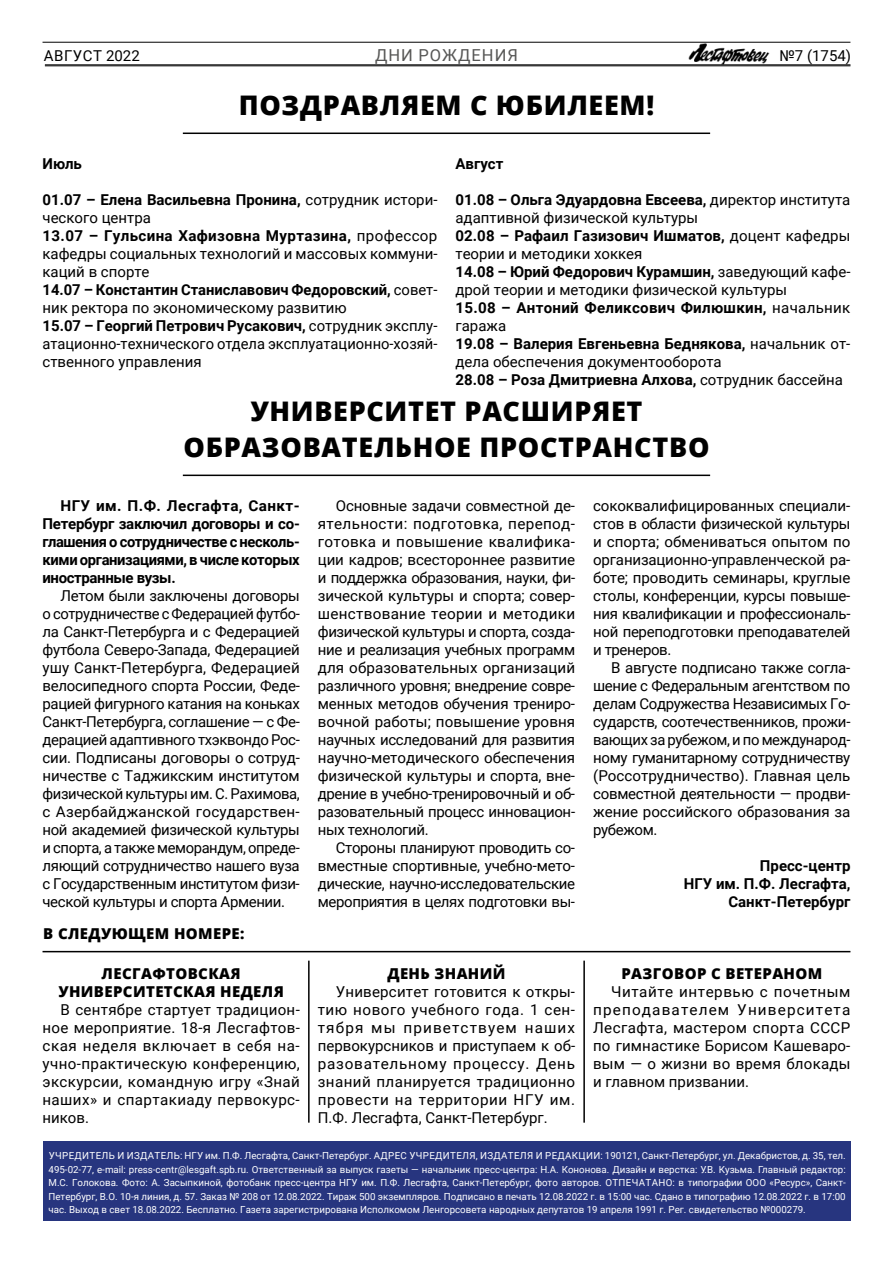
<style>
.page{position:relative;width:893px;height:1263px;background:#fff}
.page>*{position:absolute;margin:0;border:0;box-sizing:border-box;transform-origin:0 0}
.t1{font:800 27px/36px "Open Sans";letter-spacing:.025em;color:#000;text-align:center}
.t2{font:16.5px "Roboto";letter-spacing:.06em;color:#575756}
.t3{font:15px/18px "Roboto";color:#000;text-align:justify}
.t4{font:700 15px/18px "Roboto";letter-spacing:-.025em;color:#000;text-align:justify}
.t5{font:800 15px/18px "Open Sans";letter-spacing:.025em;color:#000;text-align:center}
.t6{font:700 15px/18px "Roboto";color:#000;text-align:right}
.t7{font:15px "Roboto";letter-spacing:.035em;color:#000}
.t8{font:9.75px/13.5px "Roboto";color:#fff;text-align:justify}
.s1{font-weight:700}
</style>
<div class="page">
<hr style="left:183px;top:133px;width:527px;height:1px;background:#000">
<hr style="left:43px;top:951px;width:807px;height:1px;background:#000">
<hr style="left:583px;top:961px;width:2px;height:162px;background:#000">
<hr style="left:308px;top:961px;width:2px;height:162px;background:#000">
<hr style="left:45px;top:65px;width:805px;height:1px;background:#000">
<hr style="left:45px;top:66px;width:805px;height:1px;background:#000">
<hr style="left:43px;top:42px;width:807px;height:1px;background:#000">
<img style="left:688px;top:44px;width:82px;height:21px">
<div style="left:43px;top:1141px;width:807px;height:79px;background:#27357f"></div>
<hr style="left:183px;top:475px;width:527px;height:1px;background:#000">
<p class="t7" style="left:44px;top:45px;width:97px">АВГУСТ 2022</p>
<p class="t3" style="left:779px;top:46px;width:73px">№7 (1754)</p>
<p class="t2" style="left:375px;top:43px;width:144px">ДНИ РОЖДЕНИЯ</p>
<h1 class="t1" style="left:239px;top:85px;width:417px">ПОЗДРАВЛЯЕМ С ЮБИЛЕЕМ!</h1>
<p class="t4" style="left:43px;top:154px;width:41px">Июль</p>
<p class="t3" style="left:43px;top:190px;width:396px;text-align:left"><span class="s1">01.07 – Елена Васильевна Пронина,</span> сотрудник истори&shy;ческого центра<br><span class="s1">13.07 – Гульсина Хафизовна Муртазина,</span> профессор кафедры социальных технологий и массовых коммуни&shy;каций в спорте<br><span class="s1">14.07 – Константин Станиславович Федоровский,</span> совет&shy;ник ректора по экономическому развитию<br><span class="s1">15.07 – Георгий Петрович Русакович,</span> сотрудник эксплу&shy;атационно-технического отдела эксплуатационно-хозяй&shy;ственного управления</p>
<p class="t4" style="left:455px;top:154px;width:49px">Август</p>
<p class="t3" style="left:455px;top:190px;width:396px;text-align:left"><span class="s1">01.08 – Ольга Эдуардовна Евсеева,</span> директор института адаптивной физической культуры<br><span class="s1">02.08 – Рафаил Газизович Ишматов,</span> доцент кафедры теории и методики хоккея<br><span class="s1">14.08 – Юрий Федорович Курамшин,</span> заведующий кафе&shy;дрой теории и методики физической культуры<br><span class="s1">15.08 – Антоний Феликсович Филюшкин,</span> начальник гаража<br><span class="s1">19.08 – Валерия Евгеньевна Беднякова,</span> начальник от&shy;дела обеспечения документооборота<br><span class="s1">28.08 – Роза Дмитриевна Алхова,</span> сотрудник бассейна</p>
<h1 class="t1" style="left:184px;top:391px;width:527px">УНИВЕРСИТЕТ РАСШИРЯЕТ<br>ОБРАЗОВАТЕЛЬНОЕ ПРОСТРАНСТВО</h1>
<p class="t4" style="left:43px;top:496px;width:259px;text-indent:18px">НГУ им. П.Ф. Лесгафта, Санкт-Петербург заключил договоры и со&shy;глашения о сотрудничестве с несколь&shy;кими организациями, в числе которых иностранные вузы.</p>
<p class="t3" style="left:43px;top:586px;width:259px;text-indent:18px">Летом были заключены договоры о сотрудничестве с Федерацией футбо&shy;ла Санкт-Петербурга и с Федерацией футбола Северо-Запада, Федерацией ушу Санкт-Петербурга, Федерацией велосипедного спорта России, Феде&shy;рацией фигурного катания на коньках Санкт-Петербурга, соглашение — с Фе&shy;дерацией адаптивного тхэквондо Рос&shy;сии. Подписаны договоры о сотруд&shy;ничестве с Таджикским институтом физической культуры им. С. Рахимова, с Азербайджанской государствен&shy;ной академией физической культуры и спорта, а также меморандум, опреде&shy;ляющий сотрудничество нашего вуза с Государственным институтом физи&shy;ческой культуры и спорта Армении.</p>
<p class="t5" style="left:43px;top:924px;width:203px">В СЛЕДУЮЩЕМ НОМЕРЕ:</p>
<p class="t5" style="left:58px;top:963px;width:227px">ЛЕСГАФТОВСКАЯ<br>УНИВЕРСИТЕТСКАЯ НЕДЕЛЯ</p>
<p class="t3" style="left:43px;top:1000px;width:259px;text-indent:18px">В сентябре стартует традицион&shy;ное мероприятие. 18-я Лесгафтов&shy;ская неделя включает в себя на&shy;учно-практическую конференцию, экскурсии, командную игру «Знай наших» и спартакиаду первокурс&shy;ников.</p>
<p class="t3" style="left:318px;top:496px;width:259px;text-indent:18px">Основные задачи совместной де&shy;ятельности: подготовка, перепод&shy;готовка и повышение квалифика&shy;ции кадров; всестороннее развитие и поддержка образования, науки, фи&shy;зической культуры и спорта; совер&shy;шенствование теории и методики физической культуры и спорта, созда&shy;ние и реализация учебных программ для образовательных организаций различного уровня; внедрение совре&shy;менных методов обучения трениро&shy;вочной работы; повышение уровня научных исследований для развития научно-методического обеспечения физической культуры и спорта, вне&shy;дрение в учебно-тренировочный и об&shy;разовательный процесс инновацион&shy;ных технологий.</p>
<p class="t3" style="left:318px;top:838px;width:259px;text-indent:18px">Стороны планируют проводить со&shy;вместные спортивные, учебно-мето&shy;дические, научно-исследовательские мероприятия в целях подготовки вы-</p>
<p class="t3" style="left:593px;top:496px;width:259px">сококвалифицированных специали&shy;стов в области физической культуры и спорта; обмениваться опытом по организационно-управленческой ра&shy;боте; проводить семинары, круглые столы, конференции, курсы повыше&shy;ния квалификации и профессиональ&shy;ной переподготовки преподавателей и тренеров.</p>
<p class="t3" style="left:593px;top:658px;width:259px;text-indent:18px">В августе подписано также согла&shy;шение с Федеральным агентством по делам Содружества Независимых Го&shy;сударств, соотечественников, прожи&shy;вающих за рубежом, и по международ&shy;ному гуманитарному сотрудничеству (Россотрудничество). Главная цель совместной деятельности — продви&shy;жение российского образования за рубежом.</p>
<p class="t6" style="left:684px;top:856px;width:168px">Пресс-центр<br>НГУ им. П.Ф. Лесгафта,<br>Санкт-Петербург</p>
<p class="t5" style="left:387px;top:963px;width:120px">ДЕНЬ ЗНАНИЙ</p>
<p class="t3" style="left:318px;top:982px;width:259px;text-indent:18px">Университет готовится к откры&shy;тию нового учебного года. 1 сен&shy;тября мы приветствуем наших первокурсников и приступаем к об&shy;разовательному процессу. День знаний планируется традиционно провести на территории НГУ им.<br>П.Ф. Лесгафта, Санкт-Петербург.</p>
<p class="t5" style="left:621px;top:963px;width:202px">РАЗГОВОР С ВЕТЕРАНОМ</p>
<p class="t3" style="left:593px;top:982px;width:259px;text-indent:18px">Читайте интервью с почетным преподавателем Университета Лесгафта, мастером спорта СССР по гимнастике Борисом Кашеваро&shy;вым — о жизни во время блокады и главном призвании.</p>
<p class="t8" style="left:49px;top:1148px;width:799px">УЧРЕДИТЕЛЬ И ИЗДАТЕЛЬ: НГУ им. П.Ф. Лесгафта, Санкт-Петербург. АДРЕС УЧРЕДИТЕЛЯ, ИЗДАТЕЛЯ И РЕДАКЦИИ: 190121, Санкт-Петербург, ул. Декабристов, д. 35, тел.<br>495-02-77, e-mail: press-centr@lesgaft.spb.ru. Ответственный за выпуск газеты — начальник пресс-центра: Н.А. Кононова. Дизайн и верстка: У.В. Кузьма. Главный редактор:<br>М.С. Голокова. Фото: А. Засыпкиной, фотобанк пресс-центра НГУ им. П.Ф. Лесгафта, Санкт-Петербург, фото авторов. ОТПЕЧАТАНО: в типографии ООО «Ресурс», Санкт-Петербург, В.О. 10-я линия, д. 57. Заказ № 208 от 12.08.2022. Тираж 500 экземпляров. Подписано в печать 12.08.2022 г. в 15:00 час. Сдано в типографию 12.08.2022 г. в 17:00 час. Выход в свет 18.08.2022. Бесплатно. Газета зарегистрирована Исполкомом Ленгорсовета народных депутатов 19 апреля 1991 г. Рег. свидетельство №000279.</p>
</div>
